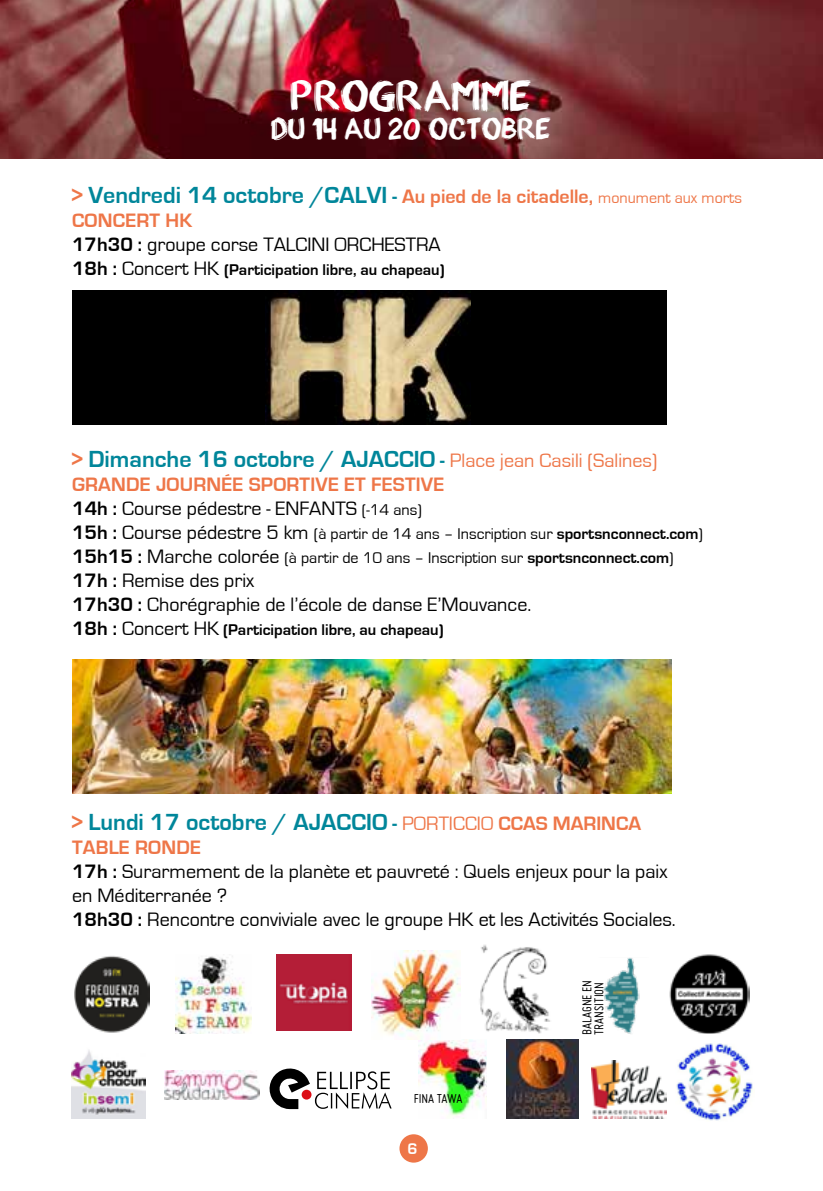
<style>
.page{position:relative;width:823px;height:1191px;background:#fff}
.page>*{position:absolute;margin:0;border:0;box-sizing:border-box;transform-origin:0 0}
.t1{font:40px "appopaint";color:#fff}
.t2{font:28px "appopaint";color:#fff}
.t3{font:700 24px "Eurostile";color:#00869a}
.t4{font:20px/24px "Eurostile";color:#000}
.t5{font:700 20px/24px "Eurostile";letter-spacing:.01em;color:#ee7648}
.t6{font:16px/24px "Eurostile";color:#000}
.t7{font:700 16px "Eurostile";color:#000}
.t8{font:700 16px "Eurostile";color:#fff}
.t9{font:14px/12px "Miso";color:#000}
.t10{font:14px "Miso";letter-spacing:-.02em;color:#000}
.s1{color:#ee7648}
.s2{font-size:20px}
.s3{font-size:20px;color:#ee7648}
.s4{font-weight:400;font-size:16px;color:#ee7648}
.s5{font-weight:700;color:#ee7648}
.s6{font-weight:700}
.s7{font-weight:400;font-size:20px}
.s8{font-weight:400;font-size:20px;color:#ee7648}
.s9{color:#000}
.s10{font-weight:400;color:#000}
.s11{font-weight:400;font-size:16px;color:#000}
.s12{font-weight:700;font-size:20px}
</style>
<div class="page">
<img style="left:0;top:0;width:822px;height:159px">
<img style="left:72px;top:659px;width:599px;height:134px">
<img style="left:602px;top:957px;width:38px;height:77px">
<img style="left:72px;top:1050px;width:73px;height:68px">
<img style="left:479px;top:944px;width:71px;height:90px">
<img style="left:676px;top:1043px;width:77px;height:78px">
<img style="left:418px;top:1039px;width:68px;height:78px">
<img style="left:75px;top:956px;width:75px;height:77px">
<img style="left:176px;top:956px;width:75px;height:77px">
<img style="left:276px;top:955px;width:75px;height:75px">
<img style="left:371px;top:950px;width:89px;height:89px">
<img style="left:164px;top:1070px;width:95px;height:29px">
<img style="left:669px;top:955px;width:80px;height:78px">
<img style="left:591px;top:1060px;width:75px;height:58px">
<img style="left:506px;top:1039px;width:72px;height:79px">
<svg style="left:269px;top:1068px;width:122px;height:41px"></svg>
<div style="left:72px;top:291px;width:593px;height:134px;background:#000"></div>
<img style="left:265px;top:291px;width:205px;height:134px">
<div style="left:399px;top:1134px;width:28px;height:28px;background:#ee7648;border-radius:50%"></div>
<h1 class="t1" style="left:291px;top:71px;width:242px">PROGRAMME</h1>
<h2 class="t2" style="left:271px;top:111px;width:281px">DU 14 AU 20 OCTOBRE</h2>
<p class="t3" style="left:72px;top:182px;width:671px"><span class="s1">&gt;</span> Vendredi 14 octobre /CALVI <span class="s2">-</span> <span class="s3">Au pied de la citadelle,</span> <span class="s4">monument aux morts</span></p>
<p class="t4" style="left:72px;top:209px;width:370px"><span class="s5">CONCERT HK<br></span><span class="s6">17h30 :</span> groupe corse TALCINI ORCHESTRA</p>
<p class="t7" style="left:72px;top:261px;width:374px"><span class="s2">18h :</span> <span class="s7">Concert HK</span> (Participation libre, au chapeau)</p>
<p class="t3" style="left:72px;top:446px;width:586px"><span class="s1">&gt;</span> Dimanche 16 octobre / AJACCIO <span class="s2">-</span> <span class="s8">Place jean Casili (Salines)</span></p>
<p class="t5" style="left:72px;top:473px;width:373px">GRANDE JOURNÉE SPORTIVE ET FESTIVE<br><span class="s9">14h :</span> <span class="s10">Course pédestre - ENFANTS</span> <span class="s11">(-14 ans)</span></p>
<p class="t6" style="left:72px;top:522px;width:632px"><span class="s12">15h :</span> <span class="s2">Course pédestre 5 km</span> (à partir de 14 ans – Inscription sur <span class="s6">sportsnconnect.com</span>)<br><span class="s12">15h15 :</span> <span class="s2">Marche colorée</span> (à partir de 10 ans – Inscription sur <span class="s6">sportsnconnect.com</span>)</p>
<p class="t4" style="left:72px;top:569px;width:460px"><span class="s6">17h :</span> Remise des prix<br><span class="s6">17h30 :</span> Chorégraphie de l’école de danse E’Mouvance.</p>
<p class="t7" style="left:72px;top:621px;width:373px"><span class="s2">18h :</span> <span class="s7">Concert HK</span> (Participation libre, au chapeau)</p>
<p class="t3" style="left:72px;top:809px;width:570px"><span class="s1">&gt;</span> Lundi 17 octobre / AJACCIO <span class="s2">-</span> <span class="s8">PORTICCIO</span> <span class="s3">CCAS MARINCA</span></p>
<p class="t4" style="left:72px;top:835px;width:605px"><span class="s5">TABLE RONDE<br></span><span class="s6">17h :</span> Surarmement de la planète et pauvreté : Quels enjeux pour la paix en Méditerranée ?<br><span class="s6">18h30 :</span> Rencontre conviviale avec le groupe HK et les Activités Sociales.</p>
<p class="t10" style="left:413px;top:1090px;width:50px">FINA TAWA</p>
<p class="t8" style="left:407px;top:1139px;width:12px">6</p>
<p class="t9" style="left:580px;top:1034px;width:57px;rotate:-90deg">BALAGNE EN<br>TRANSITION</p>
</div>
